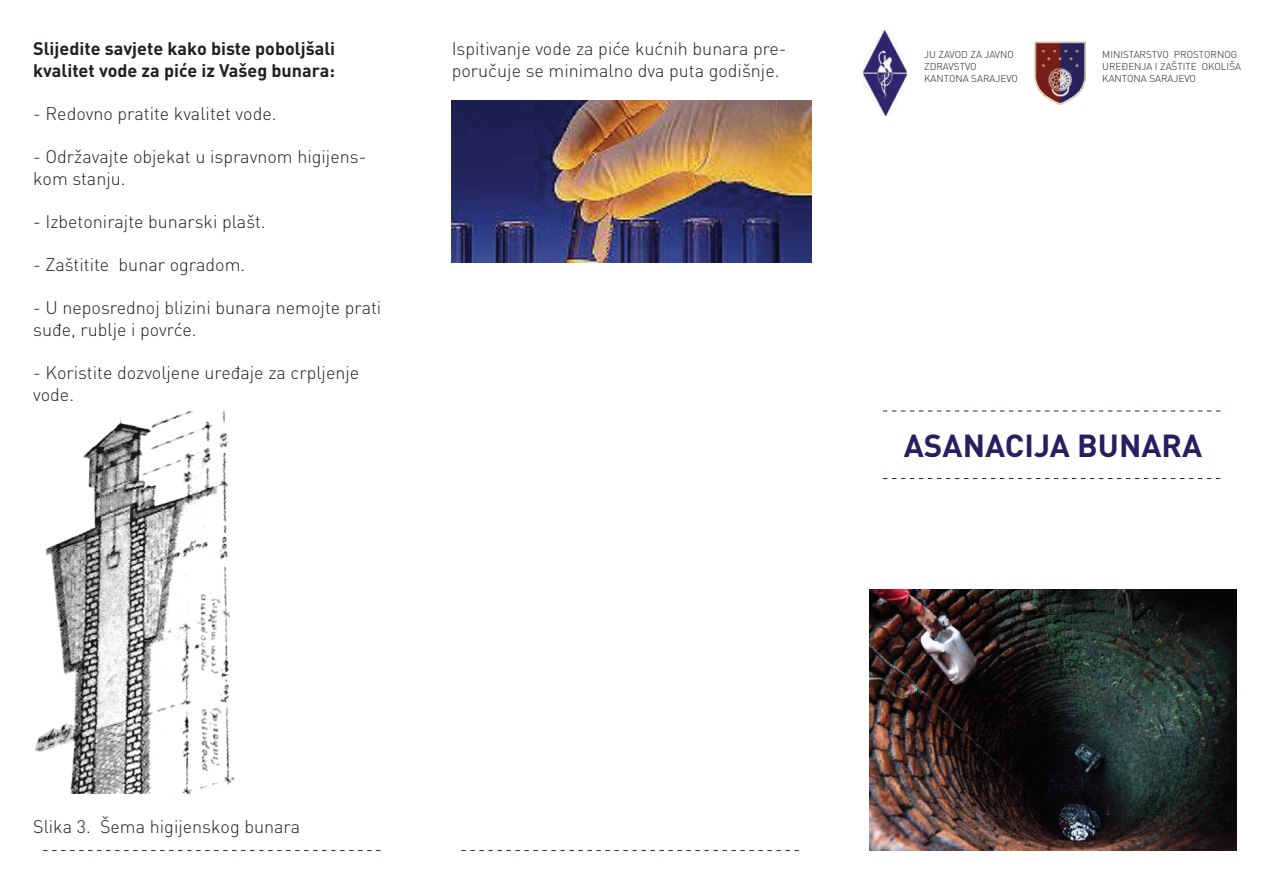
<style>
.page{position:relative;width:1263px;height:893px;background:#fff}
.page>*{position:absolute;margin:0;border:0;box-sizing:border-box;transform-origin:0 0}
.t1{font:700 31.5px "DIN Pro";color:#252161}
.t2{font:300 18px/21.6px "DIN Pro";color:#231f20}
.t3{font:700 18px/21.6px "DIN Pro";color:#231f20}
.t4{font:300 9.9px/11.9px "DIN Pro";color:#231f20}
</style>
<div class="page">
<img style="left:1035px;top:41px;width:50px;height:64px">
<svg style="left:883px;top:411px;width:338px;height:1px"></svg>
<svg style="left:883px;top:478px;width:338px;height:1px"></svg>
<svg style="left:461px;top:850px;width:338px;height:1px"></svg>
<svg style="left:43px;top:850px;width:338px;height:1px"></svg>
<img style="left:864px;top:31px;width:43px;height:84px">
<img style="left:869px;top:589px;width:367px;height:262px">
<img style="left:452px;top:101px;width:360px;height:161px">
<img style="left:34px;top:411px;width:201px;height:382px">
<p class="t3" style="left:33px;top:37px;width:303px">Slijedite savjete kako biste poboljšali kvalitet vode za piće iz Vašeg bunara:</p>
<p class="t2" style="left:33px;top:102px;width:245px">- Redovno pratite kvalitet vode.</p>
<p class="t2" style="left:33px;top:145px;width:335px">- Održavajte objekat u ispravnom higijens&shy;kom stanju.</p>
<p class="t2" style="left:33px;top:210px;width:234px">- Izbetonirajte bunarski plašt.</p>
<p class="t2" style="left:33px;top:253px;width:214px">- Zaštitite bunar ogradom.</p>
<p class="t2" style="left:33px;top:296px;width:350px">- U neposrednoj blizini bunara nemojte prati suđe, rublje i povrće.</p>
<p class="t2" style="left:33px;top:361px;width:328px">- Koristite dozvoljene uređaje za crpljenje vode.</p>
<p class="t2" style="left:452px;top:37px;width:336px">Ispitivanje vode za piće kućnih bunara pre&shy;poručuje se minimalno dva puta godišnje.</p>
<p class="t4" style="left:924px;top:48px;width:95px">JU ZAVOD ZA JAVNO<br>ZDRAVSTVO<br>KANTONA SARAJEVO</p>
<p class="t4" style="left:1102px;top:48px;width:140px">MINISTARSTVO PROSTORNOG<br>UREĐENJA I ZAŠTITE OKOLIŠA<br>KANTONA SARAJEVO</p>
<h1 class="t1" style="left:904px;top:424px;width:300px">ASANACIJA BUNARA</h1>
<p class="t2" style="left:33px;top:815px;width:269px">Slika 3. Šema higijenskog bunara</p>
</div>
